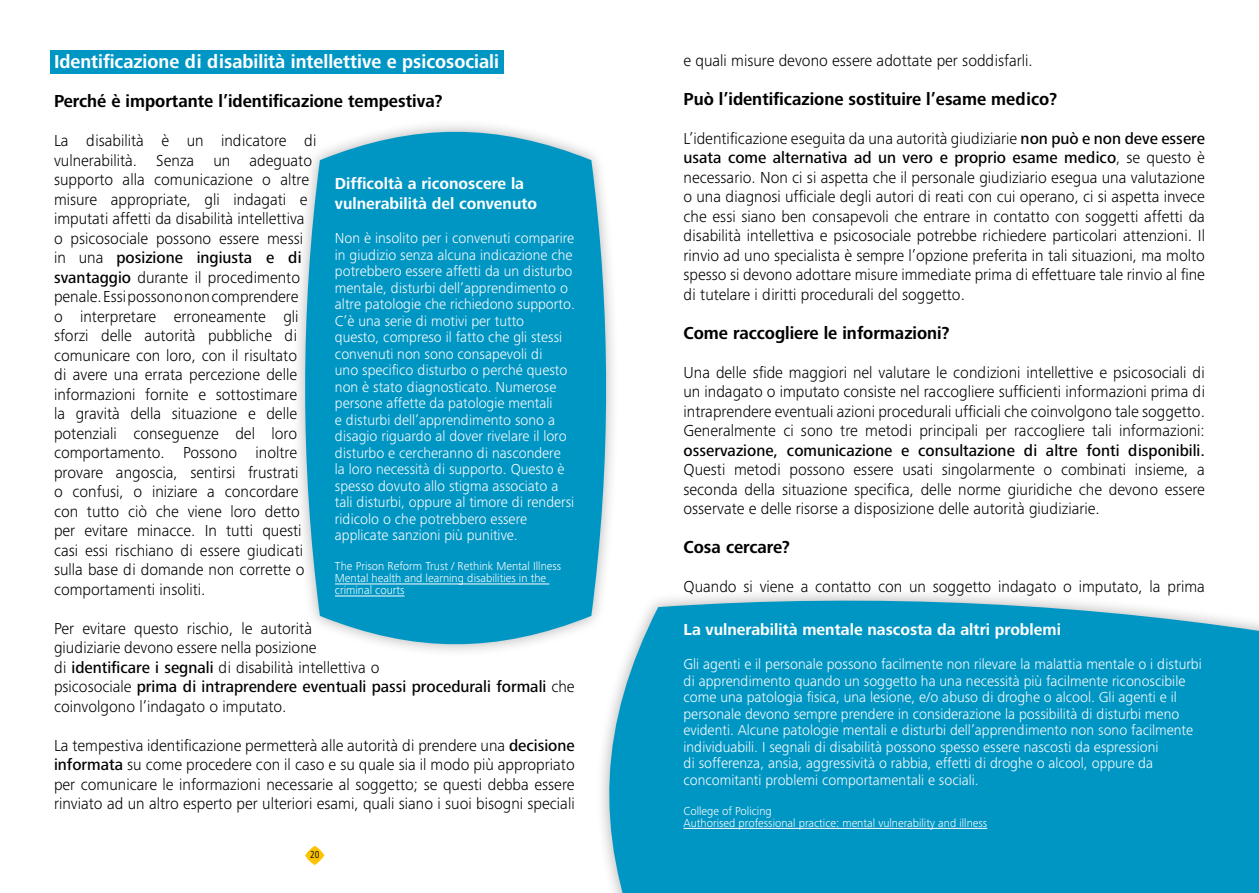
<style>
.page{position:relative;width:1259px;height:893px;background:#fff}
.page>*{position:absolute;margin:0;border:0;box-sizing:border-box;transform-origin:0 0}
.t1{font:700 19.5px "Frutiger Next Pro";color:#fff;scale:.95 1}
.t2{font:700 18px "Frutiger Next Pro";color:#000;scale:.95 1}
.t3{font:300 16.5px/19.5px "Frutiger Next Pro";color:#000;text-align:justify}
.t4{font:700 16.5px/19.5px "Frutiger Next Pro";color:#fff}
.t5{font:500 16.5px "Frutiger Next Pro";color:#000}
.t6{font:300 15px/16.5px "Frutiger Next Pro";color:#fff}
.t7{font:300 12px/12px "Frutiger Next Pro";color:#fff}
.t8{font:condensed 10.5px "Frutiger Next Pro";color:#000;scale:.95 1}
.s1{font-weight:500}
</style>
<div class="page">
<svg style="left:305px;top:846px;width:19px;height:19px"></svg>
<svg style="left:602px;top:593px;width:657px;height:300px;background:#129cc7"></svg>
<div style="left:50px;top:50px;width:453px;height:24px;background:#0096c4"></div>
<div style="left:291px;top:118px;width:329px;height:540px;background:#fff"></div>
<svg style="left:300px;top:125px;width:311px;height:527px;background:#1fa2ca"></svg>
<hr style="left:683px;top:828px;width:304px;height:1px;background:#fff">
<hr style="left:335px;top:584px;width:214px;height:1px;background:#fff">
<hr style="left:335px;top:596px;width:69px;height:1px;background:#fff">
<p class="t1" style="left:54px;top:50px;width:470px">Identificazione di disabilità intellettive e psicosociali</p>
<p class="t2" style="left:54px;top:91px;width:410px">Perché è importante l’identificazione tempestiva?</p>
<p class="t3" style="left:54px;top:131px;width:264px;text-align:left">La disabilità è un indicatore di vulnerabilità. Senza un adeguato supporto alla comunicazione o altre misure appropriate, gli indagati e imputati affetti da disabilità intellettiva o psicosociale possono essere messi in una <span class="s1">posizione ingiusta e di svantaggio</span> durante il procedimento penale. Essi possono non comprendere<br>o interpretare erroneamente gli sforzi delle autorità pubbliche di comunicare con loro, con il risultato<br>di avere una errata percezione delle informazioni fornite e sottostimare<br>la gravità della situazione e delle potenziali conseguenze del loro comportamento. Possono inoltre provare angoscia, sentirsi frustrati<br>o confusi, o iniziare a concordare con tutto ciò che viene loro detto per evitare minacce. In tutti questi casi essi rischiano di essere giudicati sulla base di domande non corrette o comportamenti insoliti.</p>
<p class="t3" style="left:54px;top:618px;width:522px;text-align:left">Per evitare questo rischio, le autorità<br>giudiziarie devono essere nella posizione<br>di <span class="s1">identificare i segnali</span> di disabilità intellettiva o<br>psicosociale <span class="s1">prima di intraprendere eventuali passi procedurali formali</span> che coinvolgono l’indagato o imputato.</p>
<p class="t3" style="left:54px;top:735px;width:522px">La tempestiva identificazione permetterà alle autorità di prendere una <span class="s1">decisione informata</span> su come procedere con il caso e su quale sia il modo più appropriato per comunicare le informazioni necessarie al soggetto; se questi debba essere rinviato ad un altro esperto per ulteriori esami, quali siano i suoi bisogni speciali</p>
<p class="t4" style="left:335px;top:174px;width:204px">Difficoltà a riconoscere la vulnerabilità del convenuto</p>
<p class="t6" style="left:335px;top:230px;width:241px">Non è insolito per i convenuti comparire in giudizio senza alcuna indicazione che potrebbero essere affetti da un disturbo mentale, disturbi dell’apprendimento o altre patologie che richiedono supporto.<br>C’è una serie di motivi per tutto<br>questo, compreso il fatto che gli stessi convenuti non sono consapevoli di<br>uno specifico disturbo o perché questo non è stato diagnosticato. Numerose persone affette da patologie mentali<br>e disturbi dell’apprendimento sono a disagio riguardo al dover rivelare il loro disturbo e cercheranno di nascondere<br>la loro necessità di supporto. Questo è spesso dovuto allo stigma associato a tali disturbi, oppure al timore di rendersi ridicolo o che potrebbero essere applicate sanzioni più punitive.</p>
<p class="t7" style="left:335px;top:560px;width:228px">The Prison Reform Trust / Rethink Mental Illness<br>Mental health and learning disabilities in the criminal courts</p>
<p class="t8" style="left:310px;top:848px;width:11px">20</p>
<p class="t3" style="left:683px;top:51px;width:351px">e quali misure devono essere adottate per soddisfarli.</p>
<p class="t2" style="left:683px;top:89px;width:395px">Può l’identificazione sostituire l’esame medico?</p>
<p class="t3" style="left:683px;top:129px;width:523px">L’identificazione eseguita da una autorità giudiziarie <span class="s1">non può e non deve essere usata come alternativa ad un vero e proprio esame medico</span>, se questo è necessario. Non ci si aspetta che il personale giudiziario esegua una valutazione o una diagnosi ufficiale degli autori di reati con cui operano, ci si aspetta invece che essi siano ben consapevoli che entrare in contatto con soggetti affetti da disabilità intellettiva e psicosociale potrebbe richiedere particolari attenzioni. Il rinvio ad uno specialista è sempre l’opzione preferita in tali situazioni, ma molto spesso si devono adottare misure immediate prima di effettuare tale rinvio al fine di tutelare i diritti procedurali del soggetto.</p>
<p class="t2" style="left:683px;top:323px;width:281px">Come raccogliere le informazioni?</p>
<p class="t3" style="left:683px;top:363px;width:523px">Una delle sfide maggiori nel valutare le condizioni intellettive e psicosociali di un indagato o imputato consiste nel raccogliere sufficienti informazioni prima di intraprendere eventuali azioni procedurali ufficiali che coinvolgono tale soggetto.<br>Generalmente ci sono tre metodi principali per raccogliere tali informazioni:</p>
<p class="t5" style="left:683px;top:441px;width:523px">osservazione, comunicazione e consultazione di altre fonti disponibili.</p>
<p class="t3" style="left:683px;top:460px;width:523px">Questi metodi possono essere usati singolarmente o combinati insieme, a seconda della situazione specifica, delle norme giuridiche che devono essere osservate e delle risorse a disposizione delle autorità giudiziarie.</p>
<p class="t2" style="left:683px;top:537px;width:114px">Cosa cercare?</p>
<p class="t3" style="left:683px;top:577px;width:523px">Quando si viene a contatto con un soggetto indagato o imputato, la prima</p>
<p class="t4" style="left:683px;top:620px;width:379px">La vulnerabilità mentale nascosta da altri problemi</p>
<p class="t6" style="left:683px;top:656px;width:520px">Gli agenti e il personale possono facilmente non rilevare la malattia mentale o i disturbi di apprendimento quando un soggetto ha una necessità più facilmente riconoscibile come una patologia fisica, una lesione, e/o abuso di droghe o alcool. Gli agenti e il personale devono sempre prendere in considerazione la possibilità di disturbi meno evidenti. Alcune patologie mentali e disturbi dell’apprendimento non sono facilmente individuabili. I segnali di disabilità possono spesso essere nascosti da espressioni<br>di sofferenza, ansia, aggressività o rabbia, effetti di droghe o alcool, oppure da concomitanti problemi comportamentali e sociali.</p>
<p class="t7" style="left:683px;top:805px;width:305px">College of Policing<br>Authorised professional practice: mental vulnerability and illness</p>
</div>
